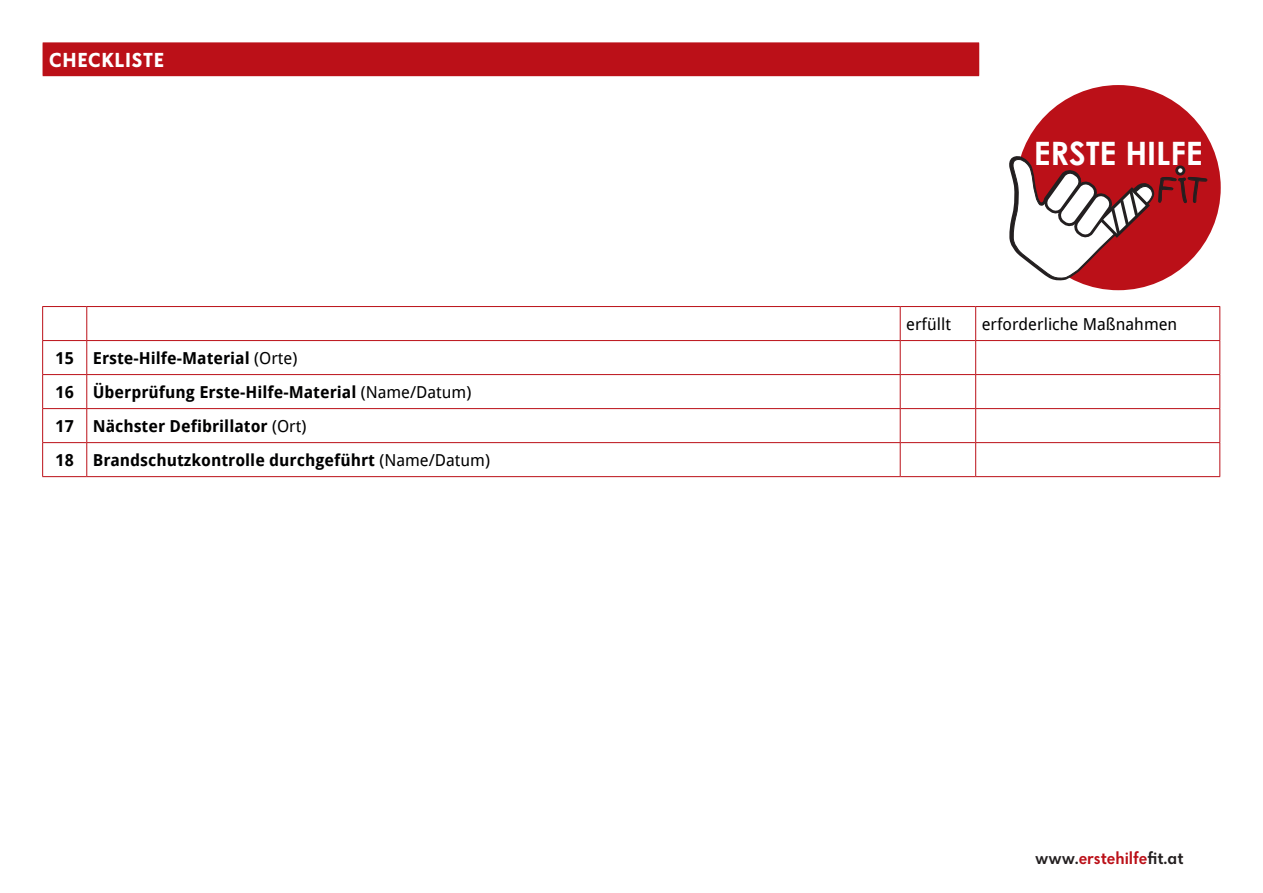
<style>
.page{position:relative;width:1263px;height:893px;background:#fff}
.page>*{position:absolute;margin:0;border:0;box-sizing:border-box;transform-origin:0 0}
.t1{font:700 35.85px "Atman";color:#231f20}
.t2{font:700 32.25px "Century Gothic";color:#fff}
.t3{font:700 21px "Dunant";letter-spacing:.035em;color:#fff}
.t4{font:500 18px "Dunant";color:#231f20}
.t5{font:700 16.5px/34px "Droid Sans";color:#000001}
.t6{font:16.5px "Droid Sans";color:#000001}
.s1{font-weight:400}
.s2{color:#bb1018}
</style>
<div class="page">
<div style="left:43px;top:43px;width:936px;height:33px;background:#bb1018"></div>
<div style="left:1016px;top:85px;width:205px;height:205px;background:#bb1018;border-radius:50%"></div>
<svg style="left:1009px;top:151px;width:199px;height:133px"></svg>
<hr style="left:42px;top:306px;width:45px;height:1px;background:#bb1018">
<hr style="left:42px;top:307px;width:1px;height:33px;background:#bb1018">
<hr style="left:87px;top:306px;width:813px;height:1px;background:#bb1018">
<hr style="left:86px;top:307px;width:1px;height:33px;background:#bb1018">
<hr style="left:900px;top:306px;width:76px;height:1px;background:#bb1018">
<hr style="left:900px;top:307px;width:1px;height:33px;background:#bb1018">
<hr style="left:976px;top:306px;width:244px;height:1px;background:#bb1018">
<hr style="left:975px;top:307px;width:1px;height:33px;background:#bb1018">
<hr style="left:1219px;top:307px;width:1px;height:33px;background:#bb1018">
<hr style="left:42px;top:340px;width:45px;height:1px;background:#bb1018">
<hr style="left:42px;top:341px;width:1px;height:33px;background:#bb1018">
<hr style="left:87px;top:340px;width:813px;height:1px;background:#bb1018">
<hr style="left:86px;top:341px;width:1px;height:33px;background:#bb1018">
<hr style="left:900px;top:340px;width:76px;height:1px;background:#bb1018">
<hr style="left:900px;top:341px;width:1px;height:33px;background:#bb1018">
<hr style="left:976px;top:340px;width:244px;height:1px;background:#bb1018">
<hr style="left:975px;top:341px;width:1px;height:33px;background:#bb1018">
<hr style="left:1219px;top:341px;width:1px;height:33px;background:#bb1018">
<hr style="left:42px;top:374px;width:45px;height:1px;background:#bb1018">
<hr style="left:42px;top:375px;width:1px;height:33px;background:#bb1018">
<hr style="left:87px;top:374px;width:813px;height:1px;background:#bb1018">
<hr style="left:86px;top:375px;width:1px;height:33px;background:#bb1018">
<hr style="left:900px;top:374px;width:76px;height:1px;background:#bb1018">
<hr style="left:900px;top:375px;width:1px;height:33px;background:#bb1018">
<hr style="left:976px;top:374px;width:244px;height:1px;background:#bb1018">
<hr style="left:975px;top:375px;width:1px;height:33px;background:#bb1018">
<hr style="left:1219px;top:375px;width:1px;height:33px;background:#bb1018">
<hr style="left:42px;top:408px;width:45px;height:1px;background:#bb1018">
<hr style="left:42px;top:409px;width:1px;height:33px;background:#bb1018">
<hr style="left:87px;top:408px;width:813px;height:1px;background:#bb1018">
<hr style="left:86px;top:409px;width:1px;height:33px;background:#bb1018">
<hr style="left:900px;top:408px;width:76px;height:1px;background:#bb1018">
<hr style="left:900px;top:409px;width:1px;height:33px;background:#bb1018">
<hr style="left:976px;top:408px;width:244px;height:1px;background:#bb1018">
<hr style="left:975px;top:409px;width:1px;height:33px;background:#bb1018">
<hr style="left:1219px;top:409px;width:1px;height:33px;background:#bb1018">
<hr style="left:42px;top:442px;width:45px;height:1px;background:#bb1018">
<hr style="left:42px;top:443px;width:1px;height:33px;background:#bb1018">
<hr style="left:87px;top:442px;width:813px;height:1px;background:#bb1018">
<hr style="left:86px;top:443px;width:1px;height:33px;background:#bb1018">
<hr style="left:900px;top:442px;width:76px;height:1px;background:#bb1018">
<hr style="left:900px;top:443px;width:1px;height:33px;background:#bb1018">
<hr style="left:976px;top:442px;width:244px;height:1px;background:#bb1018">
<hr style="left:975px;top:443px;width:1px;height:33px;background:#bb1018">
<hr style="left:1219px;top:443px;width:1px;height:33px;background:#bb1018">
<hr style="left:42px;top:476px;width:45px;height:1px;background:#bb1018">
<hr style="left:87px;top:476px;width:813px;height:1px;background:#bb1018">
<hr style="left:900px;top:476px;width:76px;height:1px;background:#bb1018">
<hr style="left:976px;top:476px;width:244px;height:1px;background:#bb1018">
<p class="t3" style="left:49px;top:48px;width:116px">CHECKLISTE</p>
<p class="t5" style="left:56px;top:341px;width:436px">15 Erste-Hilfe-Material <span class="s1">(Orte)<br></span>16 Überprüfung Erste-Hilfe-Material <span class="s1">(Name/Datum)<br></span>17 Nächster Defibrillator <span class="s1">(Ort)<br></span>18 Brandschutzkontrolle durchgeführt <span class="s1">(Name/Datum)</span></p>
<h2 class="t2" style="left:1034px;top:133px;width:170px">ERSTE HILFE</h2>
<h1 class="t1" style="left:1157px;top:169px;width:52px">FIT</h1>
<p class="t6" style="left:906px;top:314px;width:46px">erfüllt</p>
<p class="t6" style="left:982px;top:314px;width:197px">erforderliche Maßnahmen</p>
<p class="t4" style="left:1035px;top:848px;width:150px">www.<span class="s2">erstehilfe</span>fit.at</p>
</div>
